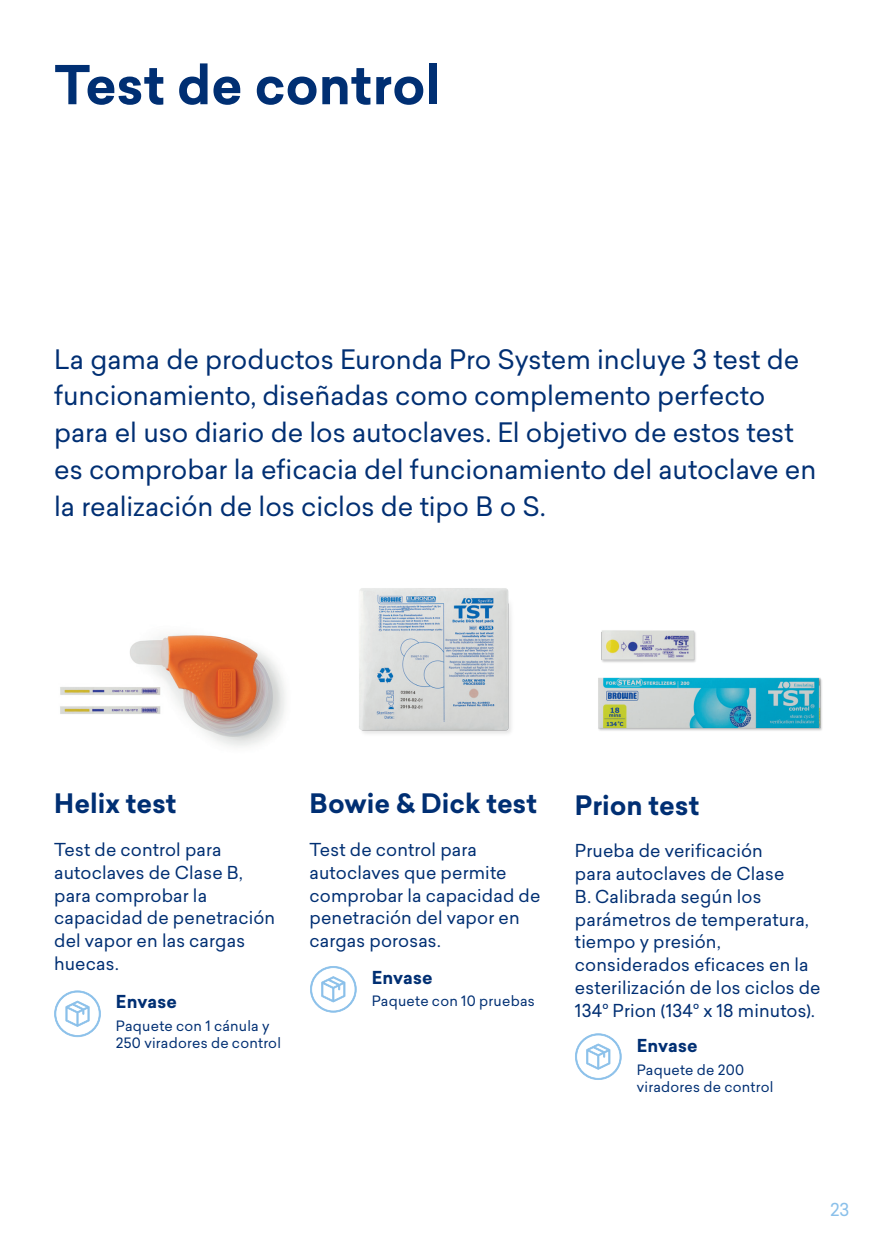
<style>
.page{position:relative;width:874px;height:1241px;background:#fff}
.page>*{position:absolute;margin:0;border:0;box-sizing:border-box;transform-origin:0 0}
.TITOLI_PAGINA_BLU{font:700 52.5px "Sailec";letter-spacing:-.005em;color:#002f73}
.t1{font:26.25px/36.8px "Sailec";letter-spacing:-.005em;color:#002f73}
.Titoli_Plus_15pt{font:700 26.25px "Sailec";color:#002f73}
.Testo_caratteristiche_8pt_bianco{font:17.5px/22.8px "Sailec";letter-spacing:.01em;color:#002f73}
.Caratteristiche_prodotto{font:700 17.5px "Sailec";letter-spacing:.01em;color:#002f73}
.t2{font:17.5px "Sailec";color:#8ac0ea}
.Testo_caratteristiche_8pt{font:14px/17.5px "Sailec";letter-spacing:.015em;color:#002f73}
</style>
<div class="page">
<img style="left:60px;top:634px;width:225px;height:113px">
<img style="left:612px;top:630px;width:210px;height:101px">
<img style="left:359px;top:588px;width:253px;height:146px">
<svg style="left:54px;top:990px;width:47px;height:46px"></svg>
<svg style="left:310px;top:966px;width:46px;height:46px"></svg>
<svg style="left:575px;top:1033px;width:46px;height:46px"></svg>
<p class="TITOLI_PAGINA_BLU" style="left:54px;top:48px;width:388px">Test de control</p>
<p class="t1" style="left:54px;top:340px;width:763px">La gama de productos Euronda Pro System incluye 3 test de funcionamiento, diseñadas como complemento perfecto para el uso diario de los autoclaves. El objetivo de estos test es comprobar la eficacia del funcionamiento del autoclave en la realización de los ciclos de tipo B o S.</p>
<p class="Titoli_Plus_15pt" style="left:54px;top:784px;width:124px">Helix test</p>
<p class="Testo_caratteristiche_8pt_bianco" style="left:54px;top:837px;width:190px">Test de control para autoclaves de Clase B,</p>
<p class="Testo_caratteristiche_8pt_bianco" style="left:54px;top:883px;width:222px">para comprobar la capacidad de penetración del vapor en las cargas huecas.</p>
<p class="Caratteristiche_prodotto" style="left:116px;top:989px;width:62px">Envase</p>
<p class="Testo_caratteristiche_8pt" style="left:116px;top:1016px;width:166px">Paquete con 1 cánula y<br>250 viradores de control</p>
<p class="Titoli_Plus_15pt" style="left:309px;top:784px;width:229px">Bowie &amp; Dick test</p>
<p class="Testo_caratteristiche_8pt_bianco" style="left:309px;top:837px;width:232px">Test de control para autoclaves que permite comprobar la capacidad de penetración del vapor en cargas porosas.</p>
<p class="Caratteristiche_prodotto" style="left:371px;top:964px;width:62px">Envase</p>
<p class="Testo_caratteristiche_8pt" style="left:371px;top:992px;width:164px">Paquete con 10 pruebas</p>
<p class="Titoli_Plus_15pt" style="left:574px;top:786px;width:126px">Prion test</p>
<p class="Testo_caratteristiche_8pt_bianco" style="left:574px;top:839px;width:247px">Prueba de verificación<br>para autoclaves de Clase<br>B. Calibrada según los parámetros de temperatura, tiempo y presión, considerados eficaces en la esterilización de los ciclos de<br>134° Prion (134° x 18 minutos).</p>
<p class="Caratteristiche_prodotto" style="left:636px;top:1033px;width:62px">Envase</p>
<p class="Testo_caratteristiche_8pt" style="left:636px;top:1060px;width:138px">Paquete de 200 viradores de control</p>
<p class="t2" style="left:829px;top:1196px;width:21px">23</p>
</div>
